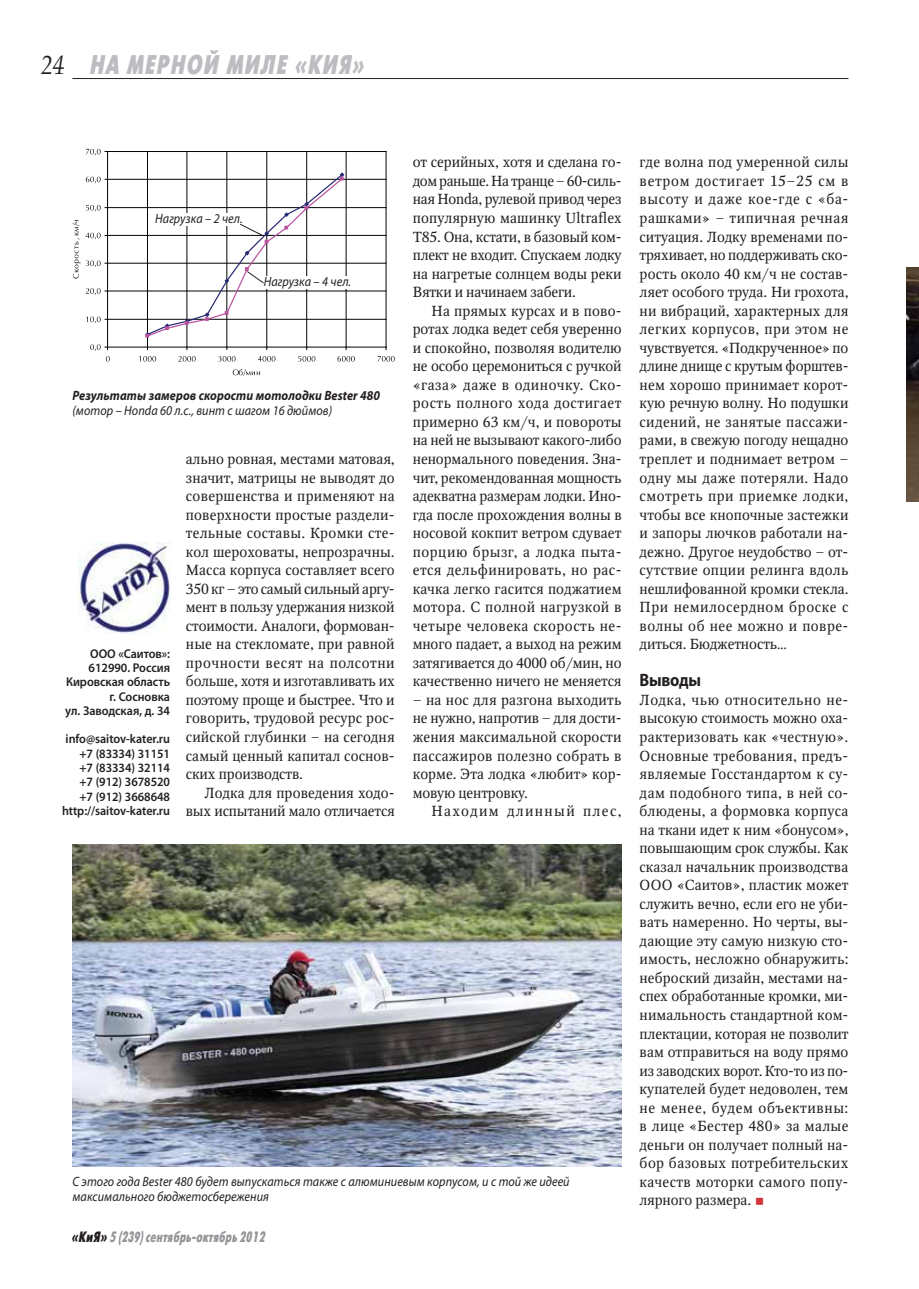
<style>
.page{position:relative;width:919px;height:1289px;background:#fff}
.page>*{position:absolute;margin:0;border:0;box-sizing:border-box;transform-origin:0 0}
.t1{font:italic 27px "Futuris X Cond C";color:#bbbdc0}
.t2{font:700 18px "Myriad Pro";letter-spacing:-.015em;color:#231f20;scale:.9 1}
.t3{font:italic 15px "Futuris X Cond C";color:#939598;scale:.9 1}
.t4{font:14.55px/18.6px "Octava C";color:#231f20;text-align:justify}
.t5{font:14.55px "Octava C";letter-spacing:.095em;color:#231f20}
.t6{font:italic 13.5px/15px "Myriad Pro";letter-spacing:.005em;color:#231f20;scale:.9 1}
.t7{font:italic 700 13.5px "Myriad Pro";letter-spacing:.005em;color:#231f20;scale:.9 1}
.t8{font:600 12.75px/14.2px "Myriad Pro";letter-spacing:-.005em;color:#231f20;text-align:right;scale:.95 1}
.s1{font-family:"Palatino Linotype";color:#231f20}
.s2{color:#231f20}
.s3{color:#d23439}
</style>
<div class="page">
<hr style="left:72px;top:78px;width:776px;height:1px;background:#231f20">
<hr style="left:107px;top:319px;width:279px;height:1px;background:#020303">
<hr style="left:107px;top:291px;width:279px;height:1px;background:#020303">
<hr style="left:107px;top:263px;width:279px;height:1px;background:#020303">
<hr style="left:107px;top:235px;width:279px;height:1px;background:#020303">
<hr style="left:107px;top:207px;width:279px;height:1px;background:#020303">
<hr style="left:107px;top:179px;width:279px;height:1px;background:#020303">
<hr style="left:107px;top:151px;width:279px;height:1px;background:#020303">
<hr style="left:147px;top:151px;width:1px;height:196px;background:#020303">
<hr style="left:187px;top:151px;width:1px;height:196px;background:#020303">
<hr style="left:226px;top:151px;width:1px;height:196px;background:#020303">
<hr style="left:266px;top:151px;width:1px;height:196px;background:#020303">
<hr style="left:306px;top:151px;width:1px;height:196px;background:#020303">
<hr style="left:346px;top:151px;width:1px;height:196px;background:#020303">
<hr style="left:386px;top:151px;width:1px;height:196px;background:#020303">
<hr style="left:107px;top:151px;width:1px;height:196px;background:#020303">
<hr style="left:107px;top:347px;width:279px;height:1px;background:#020303">
<svg style="left:86px;top:316px;width:21px;height:7px"></svg>
<svg style="left:86px;top:288px;width:21px;height:7px"></svg>
<svg style="left:86px;top:205px;width:21px;height:7px"></svg>
<svg style="left:86px;top:177px;width:21px;height:6px"></svg>
<svg style="left:86px;top:149px;width:21px;height:7px"></svg>
<svg style="left:90px;top:344px;width:20px;height:17px"></svg>
<svg style="left:139px;top:356px;width:17px;height:5px"></svg>
<svg style="left:178px;top:356px;width:17px;height:5px"></svg>
<svg style="left:218px;top:356px;width:17px;height:5px"></svg>
<svg style="left:258px;top:356px;width:17px;height:5px"></svg>
<svg style="left:298px;top:356px;width:17px;height:5px"></svg>
<svg style="left:337px;top:356px;width:18px;height:5px"></svg>
<svg style="left:377px;top:356px;width:17px;height:5px"></svg>
<svg style="left:233px;top:369px;width:27px;height:7px"></svg>
<svg style="left:72px;top:220px;width:35px;height:58px"></svg>
<img style="left:906px;top:268px;width:12px;height:233px">
<div style="left:264px;top:276px;width:109px;height:12px;background:#fff"></div>
<svg style="left:144px;top:171px;width:201px;height:167px"></svg>
<img style="left:79px;top:542px;width:91px;height:91px">
<img style="left:72px;top:844px;width:549px;height:322px">
<h1 class="t1" style="left:41px;top:49px;width:329px"><span class="s1">24</span> НА МЕРНОЙ МИЛЕ «КИЯ»</h1>
<p class="t6" style="left:155px;top:211px;width:99px">Нагрузка – 2 чел.</p>
<p class="t6" style="left:264px;top:274px;width:99px">Нагрузка – 4 чел.</p>
<p class="t7" style="left:72px;top:387px;width:343px">Результаты замеров скорости мотолодки Bester 480</p>
<p class="t6" style="left:72px;top:403px;width:290px">(мотор – Honda 60 л.с., винт с шагом 16 дюймов)</p>
<p class="t8" style="left:65px;top:646px;width:112px">ООО «Саитов»:<br>612990. Россия<br>Кировская область г. Сосновка<br>ул. Заводская, д. 34</p>
<p class="t8" style="left:62px;top:732px;width:115px">info@saitov-kater.ru +7 (83334) 31151<br>+7 (83334) 32114<br>+7 (912) 3678520<br>+7 (912) 3668648 http://saitov-kater.ru</p>
<p class="t4" style="left:186px;top:449px;width:210px">ально ровная, местами матовая, значит, матрицы не выводят до совершенства и применяют на поверхности простые раздели&shy;тельные составы. Кромки сте&shy;кол шероховаты, непрозрачны.<br>Масса корпуса составляет всего 350 кг – это самый сильный аргу&shy;мент в пользу удержания низкой стоимости. Аналоги, формован&shy;ные на стекломате, при равной прочности весят на полсотни больше, хотя и изготавливать их поэтому проще и быстрее. Что и говорить, трудовой ресурс рос&shy;сийской глубинки – на сегодня самый ценный капитал соснов&shy;ских производств.</p>
<p class="t4" style="left:186px;top:783px;width:210px;text-align:right">Лодка для проведения ходо&shy;вых испытаний мало отличается</p>
<p class="t4" style="left:412px;top:153px;width:210px">от серийных, хотя и сделана го&shy;дом раньше. На транце – 60-силь&shy;ная Honda, рулевой привод через популярную машинку Ultraflex T85. Она, кстати, в базовый ком&shy;плект не входит. Спускаем лодку на нагретые солнцем воды реки Вятки и начинаем забеги.</p>
<p class="t4" style="left:412px;top:301px;width:210px;text-indent:19px">На прямых курсах и в пово&shy;ротах лодка ведет себя уверенно и спокойно, позволяя водителю не особо церемониться с ручкой «газа» даже в одиночку. Ско&shy;рость полного хода достигает примерно 63 км/ч, и повороты на ней не вызывают какого-либо ненормального поведения. Зна&shy;чит, рекомендованная мощность адекватна размерам лодки. Ино&shy;гда после прохождения волны в носовой кокпит ветром сдувает порцию брызг, а лодка пыта&shy;ется дельфинировать, но рас&shy;качка легко гасится поджатием мотора. С полной нагрузкой в четыре человека скорость не&shy;много падает, а выход на режим затягивается до 4000 об/мин, но качественно ничего не меняется</p>
<p class="t4" style="left:412px;top:690px;width:210px">– на нос для разгона выходить не нужно, напротив – для дости&shy;жения максимальной скорости пассажиров полезно собрать в корме. Эта лодка «любит» кор&shy;мовую центровку.</p>
<p class="t5" style="left:431px;top:802px;width:191px">Находим длинный плес,</p>
<p class="t6" style="left:72px;top:1174px;width:554px">С этого года Bester 480 будет выпускаться также с алюминиевым корпусом, и с той же идеей максимального бюджетосбережения</p>
<p class="t3" style="left:71px;top:1228px;width:220px"><span class="s2">«КиЯ»</span> 5 (239)сентябрь-октябрь 2012</p>
<p class="t4" style="left:639px;top:153px;width:210px">где волна под умеренной силы ветром достигает 15–25 см в высоту и даже кое-где с «ба&shy;рашками» – типичная речная ситуация. Лодку временами по&shy;тряхивает, но поддерживать ско&shy;рость около 40 км/ч не состав&shy;ляет особого труда. Ни грохота, ни вибраций, характерных для легких корпусов, при этом не чувствуется. «Подкрученное» по длине днище с крутым форштев&shy;нем хорошо принимает корот&shy;кую речную волну. Но подушки сидений, не занятые пассажи&shy;рами, в свежую погоду нещадно треплет и поднимает ветром – одну мы даже потеряли. Надо смотреть при приемке лодки, чтобы все кнопочные застежки и запоры лючков работали на&shy;дежно. Другое неудобство – от&shy;сутствие опции релинга вдоль нешлифованной кромки стекла.<br>При немилосердном броске с волны об нее можно и повре&shy;диться. Бюджетность…</p>
<p class="t2" style="left:639px;top:669px;width:70px">Выводы</p>
<p class="t4" style="left:639px;top:690px;width:210px">Лодка, чью относительно не&shy;высокую стоимость можно оха&shy;рактеризовать как «честную».<br>Основные требования, предъ&shy;являемые Госстандартом к су&shy;дам подобного типа, в ней со&shy;блюдены, а формовка корпуса на ткани идет к ним «бонусом», повышающим срок службы. Как сказал начальник производства ООО «Саитов», пластик может служить вечно, если его не уби&shy;вать намеренно. Но черты, вы&shy;дающие эту самую низкую сто&shy;имость, несложно обнаружить: неброский дизайн, местами на&shy;спех обработанные кромки, ми&shy;нимальность стандартной ком&shy;плектации, которая не позволит вам отправиться на воду прямо из заводских ворот. Кто-то из по&shy;купателей будет недоволен, тем не менее, будем объективны: в лице «Бестер 480» за малые деньги он получает полный на&shy;бор базовых потребительских качеств моторки самого попу&shy;лярного размера. <span class="s3">▪</span></p>
</div>
